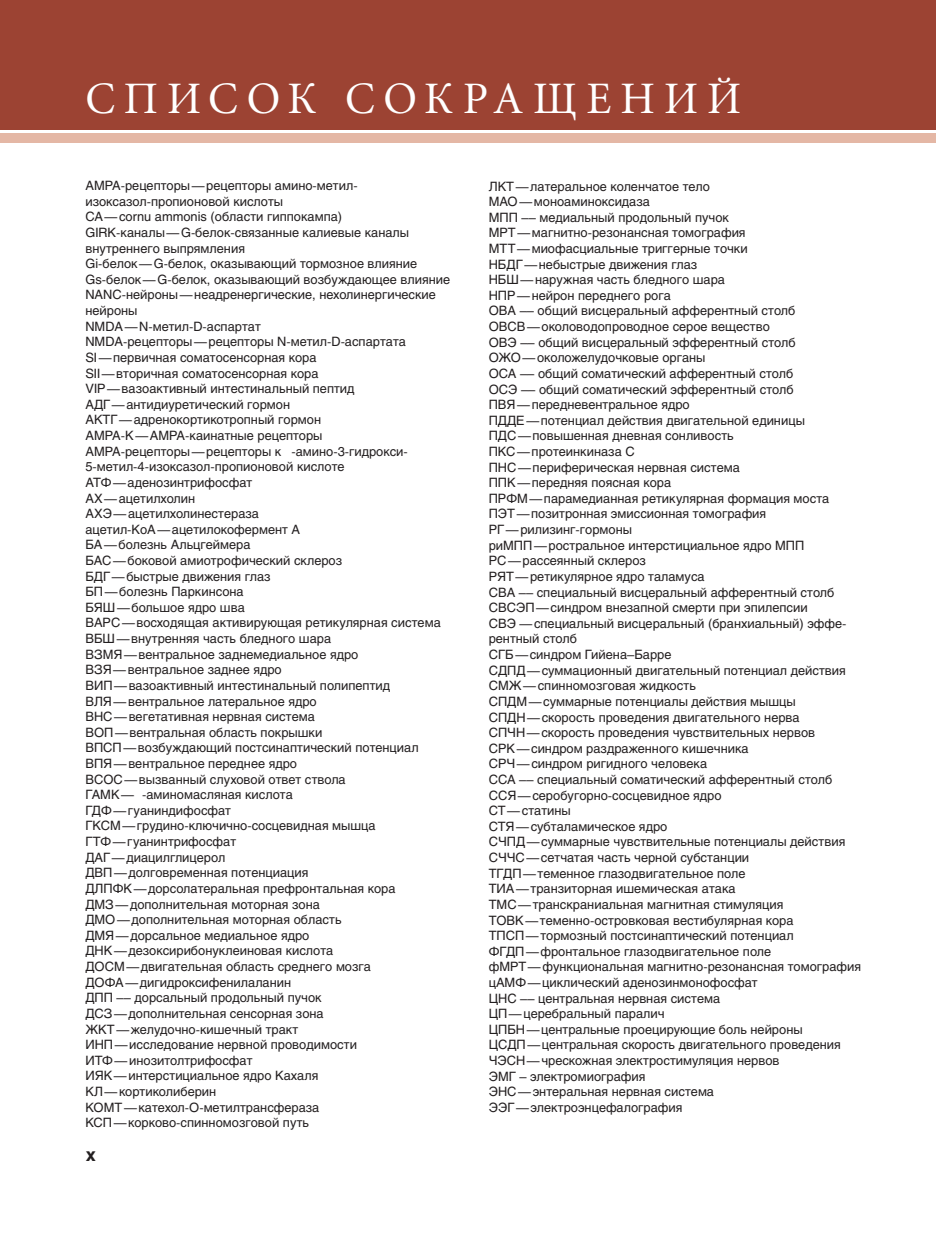
<style>
.page{position:relative;width:936px;height:1234px;background:#fff}
.page>*{position:absolute;margin:0;border:0;box-sizing:border-box;transform-origin:0 0}
.t1{font:69px "Minion Cyr";color:#fff}
.t2{font:45px "Minion Cyr";letter-spacing:.195em;color:#fff}
.t3{font:700 18px "Helios";color:#231f20}
.t4{font:12.75px/15.6px "Helios";color:#231f20}
</style>
<div class="page">
<div style="left:0;top:133px;width:935px;height:10px;background:#e4b7a5"></div>
<div style="left:0;top:0;width:935px;height:129px;background:#9c4333"></div>
<hr style="left:935px;top:0;width:1px;height:129px;background:#9c4333">
<h1 class="t1" style="left:131px;top:48px;width:35px">#</h1>
<h2 class="t2" style="left:85px;top:72px;width:657px">СПИСОК СОКРАЩЕНИЙ</h2>
<p class="t4" style="left:85px;top:178px;width:366px">AMPA-рецепторы—рецепторы амино-метил&shy;изоксазол-пропионовой кислоты<br>CA—cornu ammonis (области гиппокампа)<br>GIRK-каналы—G-белок-связанные калиевые каналы внутреннего выпрямления<br>Gi-белок—G-белок, оказывающий тормозное влияние Gs-белок—G-белок, оказывающий возбуждающее влияние NANC-нейроны—неадренергические, нехолинергические нейроны<br>NMDA—N-метил-D-аспартат NMDA-рецепторы—рецепторы N-метил-D-аспартата SI—первичная соматосенсорная кора<br>SII—вторичная соматосенсорная кора<br>VIP—вазоактивный интестинальный пептид АДГ—антидиуретический гормон АКТГ—адренокортикотропный гормон АМРА-К—AMPA-каинатные рецепторы АМРА-рецепторы—рецепторы к α-амино-3-гидрокси-5-метил-4-изоксазол-пропионовой кислоте АТФ—аденозинтрифосфат<br>АХ—ацетилхолин<br>АХЭ—ацетилхолинестераза ацетил-КоА—ацетилокофермент А<br>БА—болезнь Альцгеймера<br>БАС—боковой амиотрофический склероз<br>БДГ—быстрые движения глаз<br>БП—болезнь Паркинсона<br>БЯШ—большое ядро шва<br>ВАРС—восходящая активирующая ретикулярная система ВБШ—внутренняя часть бледного шара ВЗМЯ—вентральное заднемедиальное ядро ВЗЯ—вентральное заднее ядро<br>ВИП—вазоактивный интестинальный полипептид ВЛЯ—вентральное латеральное ядро<br>ВНС—вегетативная нервная система<br>ВОП—вентральная область покрышки ВПСП—возбуждающий постсинаптический потенциал ВПЯ—вентральное переднее ядро<br>ВСОС—вызванный слуховой ответ ствола<br>ГАМК— -аминомасляная кислота<br>ГДФ—гуаниндифосфат ГКСМ—грудино-ключично-сосцевидная мышца ГТФ—гуанинтрифосфат<br>ДАГ—диацилглицерол<br>ДВП—долговременная потенциация ДЛПФК—дорсолатеральная префронтальная кора ДМЗ—дополнительная моторная зона ДМО—дополнительная моторная область ДМЯ—дорсальное медиальное ядро ДНК—дезоксирибонуклеиновая кислота ДОСМ—двигательная область среднего мозга ДОФА—дигидроксифенилаланин<br>ДПП –– дорсальный продольный пучок ДСЗ—дополнительная сенсорная зона ЖКТ—желудочно-кишечный тракт<br>ИНП—исследование нервной проводимости ИТФ—инозитолтрифосфат<br>ИЯК—интерстициальное ядро Кахаля КЛ—кортиколиберин КОМТ—катехол-О-метилтрансфераза КСП—корково-спинномозговой путь</p>
<p class="t4" style="left:488px;top:178px;width:374px">ЛКТ—латеральное коленчатое тело МАО—моноаминоксидаза<br>МПП –– медиальный продольный пучок МРТ—магнитно-резонансная томография МТТ—миофасциальные триггерные точки НБДГ—небыстрые движения глаз<br>НБШ—наружная часть бледного шара<br>НПР—нейрон переднего рога<br>ОВА –– общий висцеральный афферентный столб ОВСВ—околоводопроводное серое вещество<br>ОВЭ –– общий висцеральный эфферентный столб ОЖО—околожелудочковые органы<br>ОСА –– общий соматический афферентный столб<br>ОСЭ –– общий соматический эфферентный столб ПВЯ—передневентральное ядро<br>ПДДЕ—потенциал действия двигательной единицы ПДС—повышенная дневная сонливость ПКС—протеинкиназа С<br>ПНС—периферическая нервная система<br>ППК—передняя поясная кора<br>ПРФМ—парамедианная ретикулярная формация моста ПЭТ—позитронная эмиссионная томография РГ—рилизинг-гормоны<br>риМПП—ростральное интерстициальное ядро МПП РС—рассеянный склероз<br>РЯТ—ретикулярное ядро таламуса<br>СВА –– специальный висцеральный афферентный столб СВСЭП—синдром внезапной смерти при эпилепсии<br>СВЭ —специальный висцеральный (бранхиальный) эффе&shy;рентный столб<br>СГБ—синдром Гийена–Барре<br>СДПД—суммационный двигательный потенциал действия СМЖ—спинномозговая жидкость<br>СПДМ—суммарные потенциалы действия мышцы СПДН—скорость проведения двигательного нерва СПЧН—скорость проведения чувствительных нервов СРК—синдром раздраженного кишечника<br>СРЧ—синдром ригидного человека<br>ССА –– специальный соматический афферентный столб ССЯ—серобугорно-сосцевидное ядро<br>СТ—статины<br>СТЯ—субталамическое ядро<br>СЧПД—суммарные чувствительные потенциалы действия СЧЧС—сетчатая часть черной субстанции<br>ТГДП—теменное глазодвигательное поле ТИА—транзиторная ишемическая атака ТМС—транскраниальная магнитная стимуляция ТОВК—теменно-островковая вестибулярная кора ТПСП—тормозный постсинаптический потенциал ФГДП—фронтальное глазодвигательное поле фМРТ—функциональная магнитно-резонансная томография цАМФ—циклический аденозинмонофосфат<br>ЦНС –– центральная нервная система<br>ЦП—церебральный паралич<br>ЦПБН—центральные проецирующие боль нейроны ЦСДП—центральная скорость двигательного проведения ЧЭСН—чрескожная электростимуляция нервов<br>ЭМГ – электромиография<br>ЭНС—энтеральная нервная система ЭЭГ—электроэнцефалография</p>
<h3 class="t3" style="left:86px;top:1143px;width:12px">x</h3>
</div>
